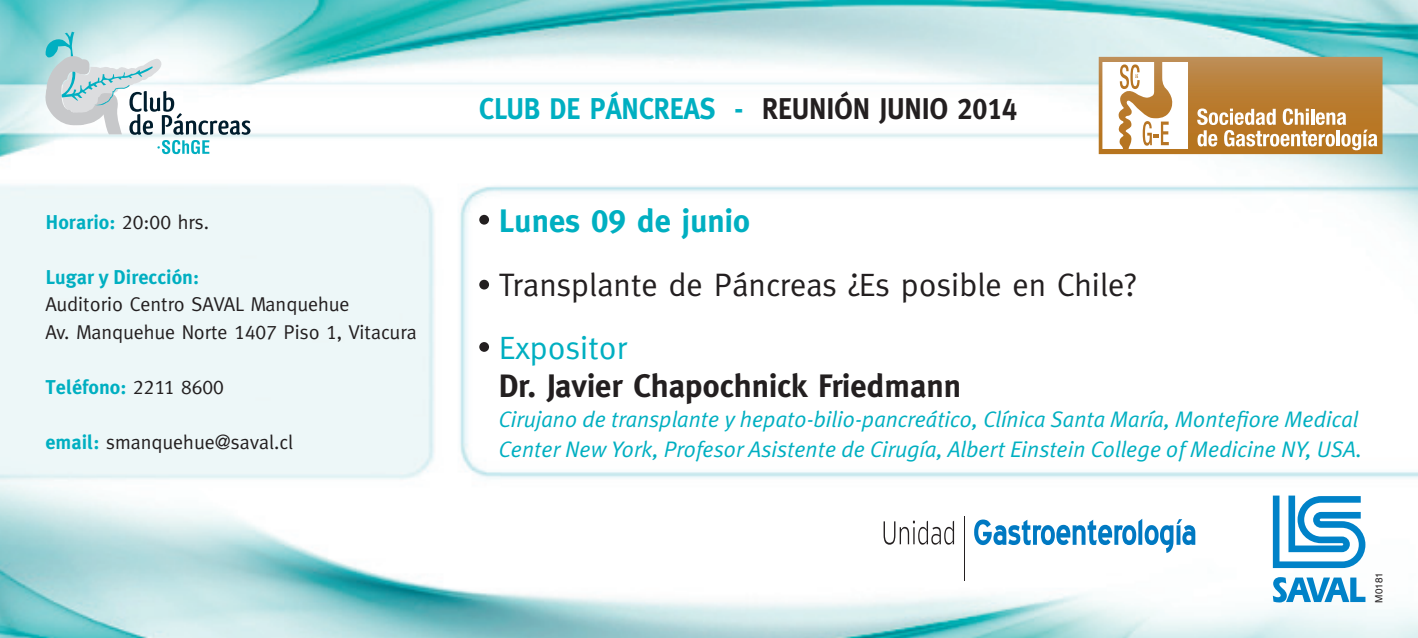
<style>
.page{position:relative;width:1418px;height:638px;background:#fff}
.page>*{position:absolute;margin:0;border:0;box-sizing:border-box;transform-origin:0 0}
.t1{font:32.5px/63.2px "Meta";color:#231f20}
.t2{font:700 32.5px "Meta";color:#231f20}
.t3{font:32.5px "Meta";color:#00afc1}
.t4{font:700 30px "Meta";color:#00afc1;scale:.93 1}
.t5{font:italic 22.5px/30px "Meta Plus Normal";color:#00afc1}
.t6{font:20px/27.5px "Meta";color:#231f20}
.t7{font:700 20px "Meta Plus";color:#00afc1}
.t8{font:10px "Helvetica";color:#231f20}
.s1{font-family:"Meta Caps";font-weight:400;color:#231f20}
.s2{font-family:"Meta";font-weight:400;color:#231f20}
.s3{font-family:"Meta Caps"}
.s4{font-family:"Meta Plus";font-weight:700;color:#00afc1}
.s5{color:#231f20}
.s6{font-family:"Meta Plus Bold Caps";font-weight:400;color:#231f20}
.s7{font-weight:700;color:#00afc1}
.s8{font-family:"Meta Plus Bold Caps";color:#00afc1}
</style>
<div class="page">
<img style="left:0;top:0;width:1417px;height:638px">
<div style="left:479px;top:215px;width:10px;height:10px;background:#231f20;border-radius:50%"></div>
<div style="left:479px;top:280px;width:10px;height:9px;background:#231f20;border-radius:50%"></div>
<div style="left:479px;top:342px;width:10px;height:10px;background:#231f20;border-radius:50%"></div>
<svg style="left:883px;top:520px;width:71px;height:24px"></svg>
<svg style="left:974px;top:519px;width:221px;height:34px"></svg>
<hr style="left:964px;top:517px;width:1px;height:64px;background:#231f20">
<svg style="left:1098px;top:57px;width:284px;height:97px"></svg>
<svg style="left:1272px;top:577px;width:93px;height:25px"></svg>
<svg style="left:1272px;top:495px;width:93px;height:73px"></svg>
<svg style="left:43px;top:32px;width:207px;height:122px"></svg>
<p class="t7" style="left:45px;top:210px;width:165px">Horario: <span class="s1">20:00</span> <span class="s2">hrs.</span></p>
<p class="t7" style="left:45px;top:265px;width:155px">Lugar y Dirección:</p>
<p class="t6" style="left:45px;top:290px;width:373px">Auditorio Centro SAVAL Manquehue<br>Av. Manquehue Norte <span class="s3">1407</span> Piso <span class="s3">1</span>, Vitacura</p>
<p class="t7" style="left:45px;top:375px;width:180px">Teléfono: <span class="s1">2211 8600</span></p>
<p class="t6" style="left:45px;top:428px;width:249px"><span class="s4">email:</span> smanquehue@saval.cl</p>
<h2 class="t4" style="left:479px;top:91px;width:580px">CLUB DE PÁNCREAS - <span class="s5">REUNIÓN JUNIO</span> <span class="s6">2014</span></h2>
<h1 class="t1" style="left:499px;top:189px;width:638px"><span class="s7">Lunes</span> <span class="s8">09</span> <span class="s7">de junio<br></span>Transplante de Páncreas ¿Es posible en Chile?</h1>
<h1 class="t3" style="left:499px;top:329px;width:130px">Expositor</h1>
<h1 class="t2" style="left:499px;top:366px;width:464px">Dr. Javier Chapochnick Friedmann</h1>
<p class="t5" style="left:499px;top:403px;width:864px">Cirujano de transplante y hepato-bilio-pancreático, Clínica Santa María, Montefiore Medical<br>Center New York, Profesor Asistente de Cirugía, Albert Einstein College of Medicine NY, USA.</p>
<p class="t8" style="left:1371px;top:603px;width:32px;rotate:-90deg">M0181</p>
</div>
